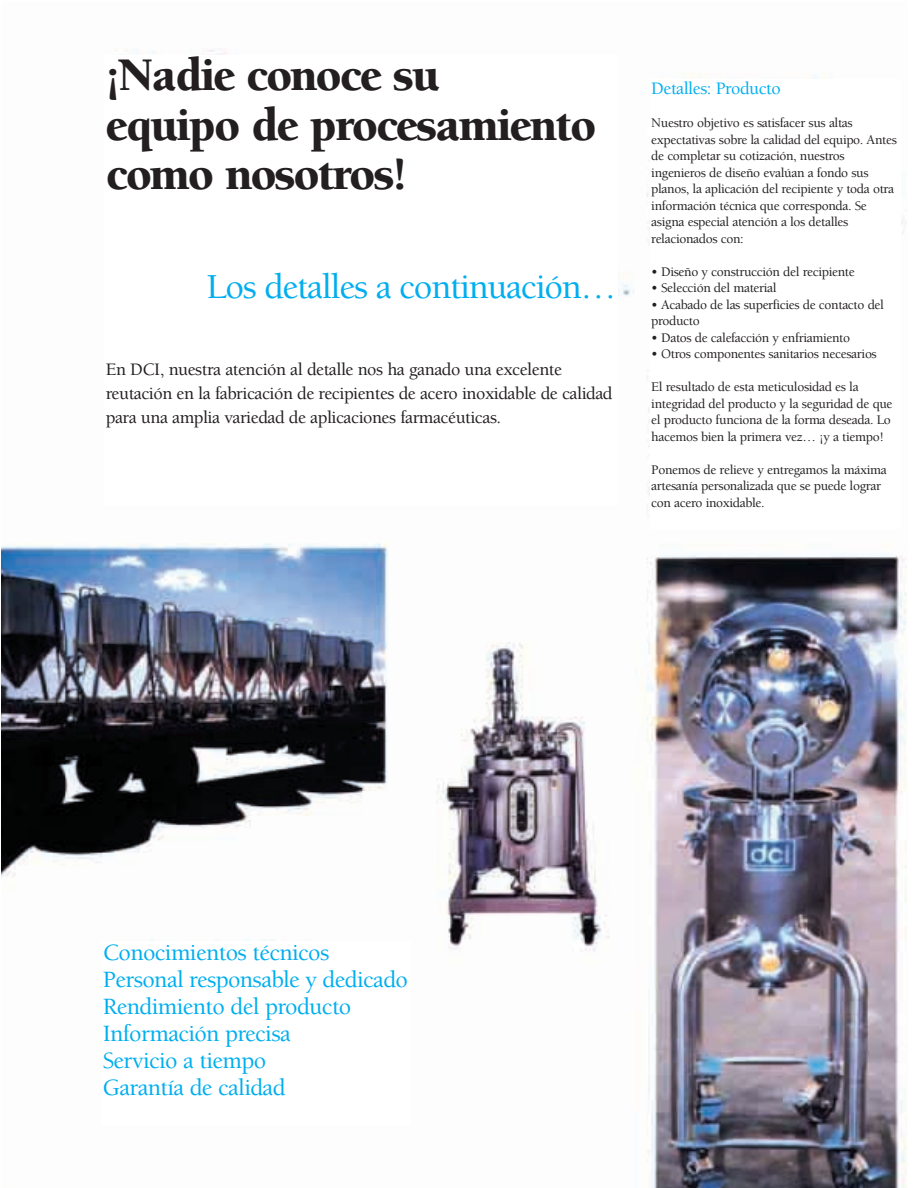
<style>
.page{position:relative;width:918px;height:1188px;background:#fff}
.page>*{position:absolute;margin:0;border:0;box-sizing:border-box;transform-origin:0 0}
.t1{font:900 48px/49.5px "Berkeley";letter-spacing:-.04em;color:#231f20}
.t2{font:500 36px "Berkeley";letter-spacing:-.035em;color:#00aeef}
.t3{font:500 24px/27px "Berkeley";letter-spacing:-.025em;color:#00aeef}
.t4{font:500 18px/24px "Berkeley";letter-spacing:-.025em;color:#231f20}
.t5{font:500 18px "Berkeley";letter-spacing:-.025em;color:#00aeef}
.t6{font:500 13.5px/16.5px "Berkeley";letter-spacing:-.025em;color:#231f20}
</style>
<div class="page">
<img style="left:2px;top:49px;width:905px;height:1139px">
<div style="left:104px;top:55px;width:514px;height:449px;background:#fff"></div>
<div style="left:650px;top:80px;width:251px;height:449px;background:#fff"></div>
<div style="left:101px;top:942px;width:310px;height:183px;background:#fff"></div>
<h1 class="t1" style="left:106px;top:55px;width:492px">¡Nadie conoce su<br>equipo de procesamiento como nosotros!</h1>
<h2 class="t2" style="left:207px;top:273px;width:411px">Los detalles a continuación…</h2>
<h3 class="t4" style="left:106px;top:359px;width:508px">En DCI, nuestra atención al detalle nos ha ganado una excelente reutación en la fabricación de recipientes de acero inoxidable de calidad para una amplia variedad de aplicaciones farmacéuticas.</h3>
<h3 class="t5" style="left:651px;top:81px;width:131px">Detalles: Producto</h3>
<p class="t6" style="left:651px;top:116px;width:247px">Nuestro objetivo es satisfacer sus altas expectativas sobre la calidad del equipo. Antes de completar su cotización, nuestros ingenieros de diseño evalúan a fondo sus planos, la aplicación del recipiente y toda otra información técnica que corresponda. Se asigna especial atención a los detalles relacionados con:</p>
<p class="t6" style="left:651px;top:264px;width:205px">• Diseño y construcción del recipiente</p>
<p class="t6" style="left:651px;top:281px;width:127px">• Selección del material</p>
<p class="t6" style="left:651px;top:297px;width:234px">• Acabado de las superficies de contacto del producto</p>
<p class="t6" style="left:651px;top:330px;width:200px">• Datos de calefacción y enfriamiento</p>
<p class="t6" style="left:651px;top:347px;width:227px">• Otros componentes sanitarios necesarios</p>
<p class="t6" style="left:651px;top:380px;width:243px">El resultado de esta meticulosidad es la integridad del producto y la seguridad de que el producto funciona de la forma deseada. Lo hacemos bien la primera vez… ¡y a tiempo!</p>
<p class="t6" style="left:651px;top:462px;width:237px">Ponemos de relieve y entregamos la máxima artesanía personalizada que se puede lograr con acero inoxidable.</p>
<h3 class="t3" style="left:103px;top:941px;width:307px">Conocimientos técnicos<br>Personal responsable y dedicado<br>Rendimiento del producto<br>Información precisa<br>Servicio a tiempo<br>Garantía de calidad</h3>
</div>
